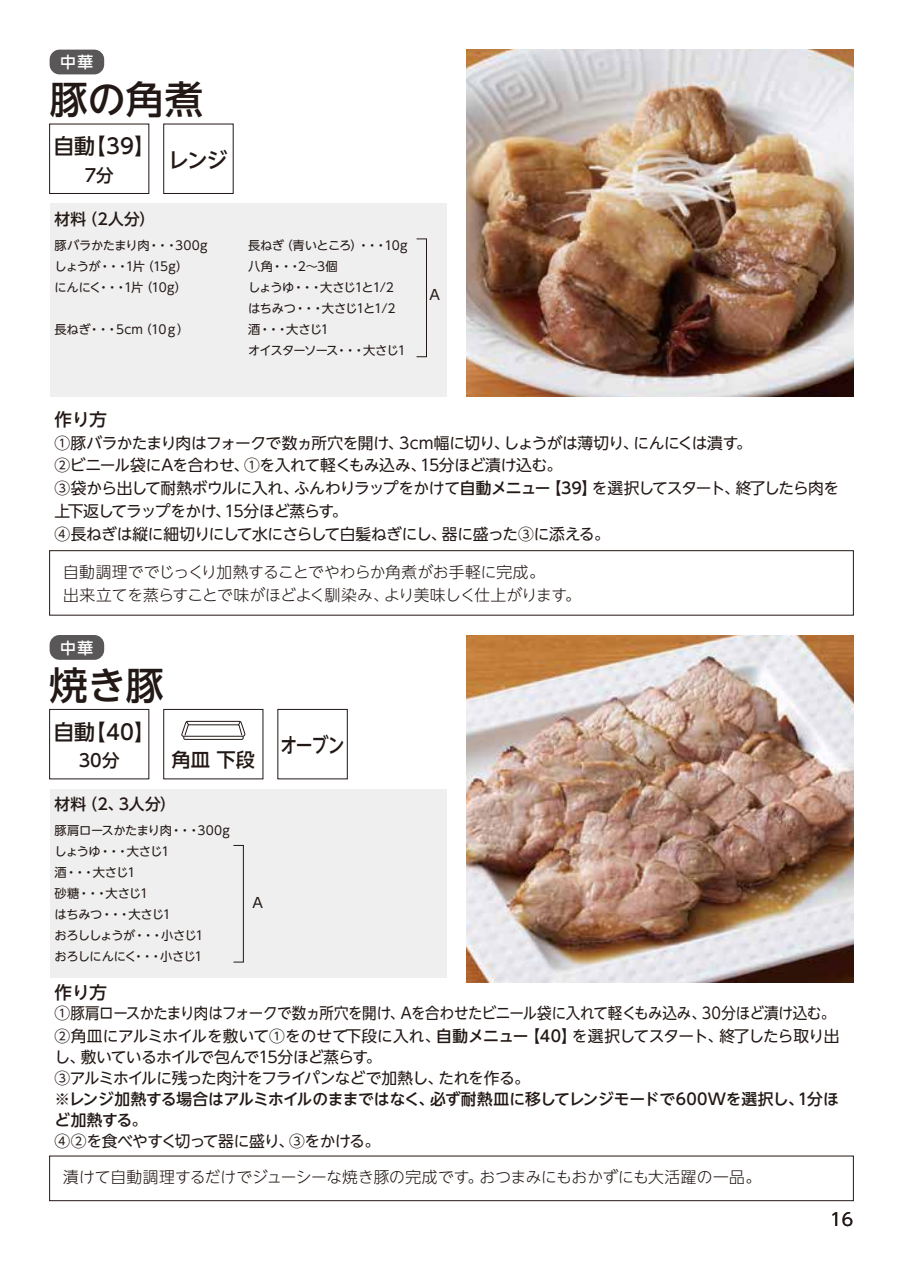
<style>
.page{position:relative;width:903px;height:1275px;background:#fff}
.page>*{position:absolute;margin:0;border:0;box-sizing:border-box;transform-origin:0 0}
.t1{font:500 38.5px "UD Shin Go NT Pro";letter-spacing:-.015em;color:#221815}
.t2{font:500 21px "UD Shin Go NT Pro";letter-spacing:-.045em;color:#221815}
.t3{font:500 21px "UD Shin Go NT Pro";letter-spacing:-.045em;color:#221815;scale:.8 1}
.t4{font:500 19.25px "UD Shin Go NT Pro";color:#221815}
.t5{font:500 17.5px "UD Shin Go NT Pro";color:#221815}
.t6{font:17.5px "UD Shin Go NT Pro";color:#221815}
.t7{font:15.75px/22.8px "UD Shin Go NT Pro";letter-spacing:-.035em;color:#221815}
.t8{font:300 15.75px/22.8px "UD Shin Go NT Pro";letter-spacing:-.015em;color:#221815}
.t9{font:500 15.75px/21px "UD Shin Go NT Pro";letter-spacing:-.01em;color:#221815}
.t10{font:500 15.75px "UD Shin Go NT Pro";color:#fff}
.t11{font:14px "UD Shin Go NT Pro";color:#221815}
.t12{font:12.25px/21px "UD Shin Go NT Pro";letter-spacing:-.05em;color:#221815}
.t13{font:12.25px/21px "UD Shin Go NT Pro";letter-spacing:-.07em;color:#221815}
.t14{font:12.25px "UD Shin Go NT Pro";letter-spacing:-.025em;color:#221815}
.s1{font-weight:500}
</style>
<div class="page">
<div style="left:50px;top:203px;width:396px;height:194px;background:#efefef"></div>
<div style="left:50px;top:789px;width:396px;height:188px;background:#efefef"></div>
<div style="left:50px;top:50px;width:54px;height:24px;background:#595757;border-radius:10px"></div>
<div style="left:50px;top:635px;width:54px;height:25px;background:#595757;border-radius:10px"></div>
<img style="left:466px;top:635px;width:387px;height:347px">
<div style="left:233px;top:845px;width:11px;height:117px;border:1px solid #221815"></div>
<div style="left:49px;top:709px;width:100px;height:70px;border:1px solid #221815"></div>
<div style="left:163px;top:709px;width:100px;height:70px;border:1px solid #221815"></div>
<svg style="left:181px;top:720px;width:65px;height:20px"></svg>
<div style="left:49px;top:124px;width:100px;height:70px;border:1px solid #221815"></div>
<img style="left:466px;top:50px;width:387px;height:347px">
<div style="left:416px;top:239px;width:11px;height:118px;border:1px solid #221815"></div>
<div style="left:49px;top:1155px;width:805px;height:46px;border:1px solid #221815"></div>
<div style="left:49px;top:550px;width:805px;height:66px;border:1px solid #221815"></div>
<div style="left:277px;top:709px;width:71px;height:70px;border:1px solid #221815"></div>
<div style="left:163px;top:124px;width:71px;height:70px;border:1px solid #221815"></div>
<p class="t10" style="left:60px;top:50px;width:35px">中華</p>
<h1 class="t1" style="left:50px;top:69px;width:155px">豚の角煮</h1>
<h2 class="t2" style="left:53px;top:129px;width:103px">自動【39】</h2>
<p class="t5" style="left:85px;top:161px;width:30px">7分</p>
<h2 class="t2" style="left:168px;top:143px;width:61px">レンジ</h2>
<p class="t9" style="left:55px;top:208px;width:102px">材料（2人分）</p>
<p class="t12" style="left:55px;top:234px;width:154px">豚バラかたまり肉・・・300gしょうが・・・1片（15g）<br>にんにく・・・1片（10g）</p>
<p class="t14" style="left:55px;top:319px;width:136px">長ねぎ・・・5cm（10ｇ）</p>
<p class="t13" style="left:248px;top:234px;width:161px">長ねぎ（青いところ）・・・10g八角・・・2～3個<br>しょうゆ・・・大さじ1と1/2はちみつ・・・大さじ1と1/2酒・・・大さじ1<br>オイスターソース・・・大さじ1</p>
<p class="t5" style="left:55px;top:405px;width:54px">作り方</p>
<p class="t11" style="left:429px;top:283px;width:12px">A</p>
<p class="t7" style="left:55px;top:431px;width:786px">①豚バラかたまり肉はフォークで数ヵ所穴を開け、3cm幅に切り、しょうがは薄切り、にんにくは潰す。<br>②ビニール袋にAを合わせ、①を入れて軽くもみ込み、15分ほど漬け込む。<br>③袋から出して耐熱ボウルに入れ、ふんわりラップをかけて<span class="s1">自動メニュー【39】</span>を選択してスタート、終了したら肉を上下返してラップをかけ、15分ほど蒸らす。<br>④長ねぎは縦に細切りにして水にさらして白髪ねぎにし、器に盛った③に添える。</p>
<p class="t8" style="left:63px;top:560px;width:519px">自動調理ででじっくり加熱することでやわらか角煮がお手軽に完成。<br>出来立てを蒸らすことで味がほどよく馴染み、より美味しく仕上がります。</p>
<p class="t10" style="left:60px;top:635px;width:35px">中華</p>
<h1 class="t1" style="left:50px;top:654px;width:116px">焼き豚</h1>
<h2 class="t2" style="left:53px;top:715px;width:103px">自動【40】</h2>
<p class="t5" style="left:79px;top:746px;width:42px">30分</p>
<p class="t4" style="left:172px;top:744px;width:85px">角皿 下段</p>
<p class="t9" style="left:55px;top:793px;width:123px">材料（2、3人分）</p>
<p class="t12" style="left:55px;top:820px;width:177px">豚肩ロースかたまり肉・・・300gしょうゆ・・・大さじ1<br>酒・・・大さじ1<br>砂糖・・・大さじ1<br>はちみつ・・・大さじ1<br>おろししょうが・・・小さじ1<br>おろしにんにく・・・小さじ1</p>
<p class="t5" style="left:55px;top:978px;width:54px">作り方</p>
<p class="t11" style="left:253px;top:891px;width:12px">A</p>
<h2 class="t3" style="left:280px;top:728px;width:82px">オーブン</h2>
<p class="t7" style="left:55px;top:1001px;width:786px">①豚肩ロースかたまり肉はフォークで数ヵ所穴を開け、Aを合わせたビニール袋に入れて軽くもみ込み、30分ほど漬け込む。<br>②角皿にアルミホイルを敷いて①をのせて下段に入れ、<span class="s1">自動メニュー【40】</span>を選択してスタート、終了したら取り出</p>
<p class="t7" style="left:55px;top:1046px;width:477px;line-height:21px">し、敷いているホイルで包んで15分ほど蒸らす。<br>③アルミホイルに残った肉汁をフライパンなどで加熱し、たれを作る。</p>
<p class="t9" style="left:55px;top:1088px;width:786px">※レンジ加熱する場合はアルミホイルのままではなく、必ず耐熱皿に移してレンジモードで600Wを選択し、1分ほど加熱する。</p>
<p class="t7" style="left:55px;top:1129px;width:327px">④②を食べやすく切って器に盛り、③をかける。</p>
<p class="t8" style="left:63px;top:1165px;width:699px">漬けて自動調理するだけでジューシーな焼き豚の完成です。おつまみにもおかずにも大活躍の一品。</p>
<p class="t6" style="left:830px;top:1206px;width:25px">16</p>
</div>
